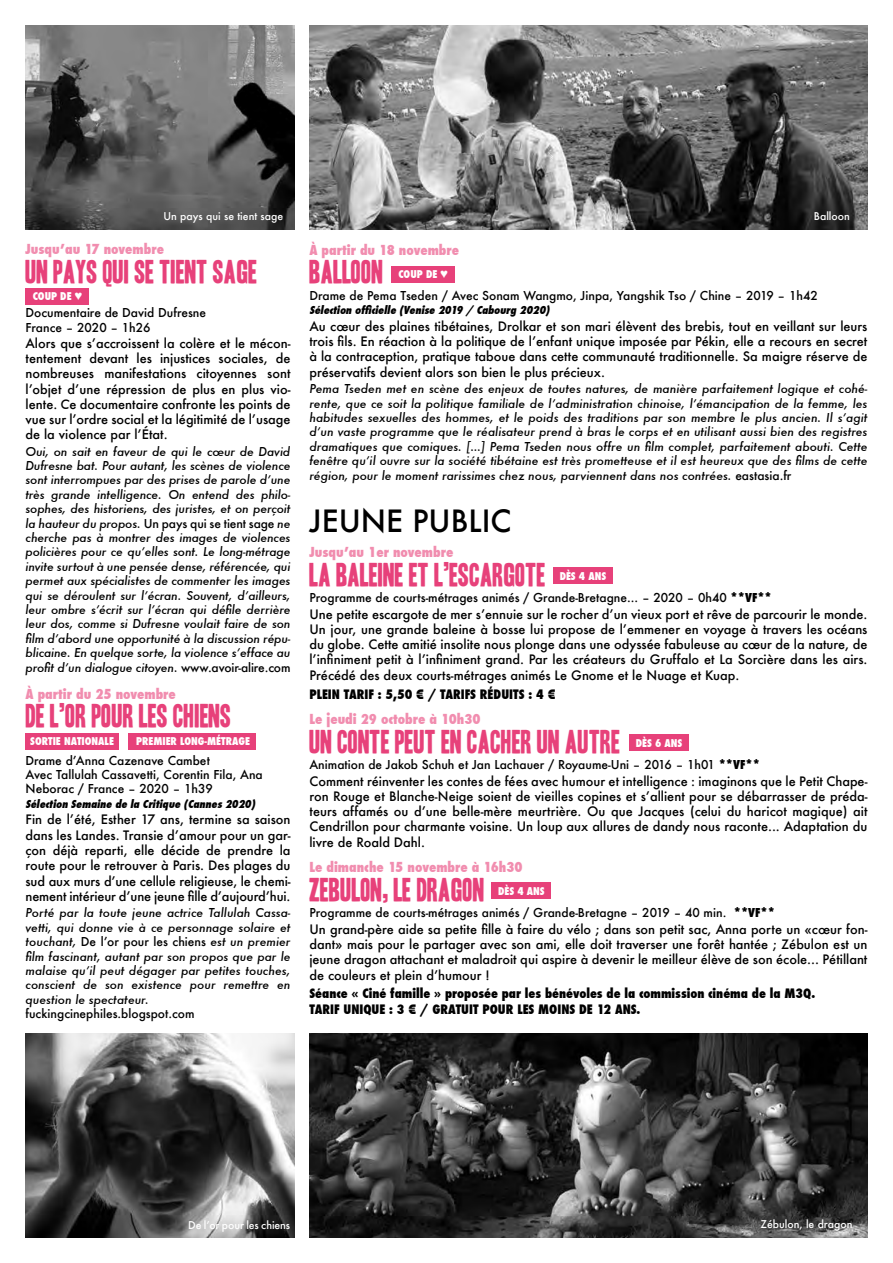
<style>
.page{position:relative;width:893px;height:1263px;background:#fff}
.page>*{position:absolute;margin:0;border:0;box-sizing:border-box;transform-origin:0 0}
.t1{font:500 30px "Futura";color:#000}
.t2{font:28.5px "Headline One HPLHS";color:#e7417a}
.t3{font:800 condensed 13.5px "Futura";color:#f18daf}
.t4{font:500 12.75px/15.3px "Futura";color:#000;text-align:justify}
.t5{font:800 condensed 12.75px/15.3px "Futura";color:#000}
.t6{font:italic 500 12px/14.4px "Futura";color:#000;text-align:justify}
.t7{font:500 12px/14.4px "Futura";color:#000}
.t8{font:italic 800 condensed 10.8px "Futura";color:#000}
.t9{font:800 condensed 10.5px "Futura";color:#fff}
.t10{font:500 10.5px "Futura";color:#fff}
.s1{font-style:italic}
.s2{font-style:normal}
.s3{font-weight:800;font-stretch:condensed}
</style>
<div class="page">
<img style="left:309px;top:25px;width:558px;height:205px">
<img style="left:26px;top:1033px;width:268px;height:204px">
<img style="left:26px;top:26px;width:268px;height:204px">
<div style="left:26px;top:288px;width:63px;height:16px;background:#e7417a"></div>
<div style="left:391px;top:266px;width:64px;height:16px;background:#e7417a"></div>
<div style="left:26px;top:733px;width:93px;height:16px;background:#e7417a"></div>
<img style="left:309px;top:1033px;width:558px;height:204px">
<div style="left:553px;top:567px;width:60px;height:16px;background:#e7417a"></div>
<div style="left:629px;top:734px;width:60px;height:17px;background:#e7417a"></div>
<div style="left:492px;top:882px;width:59px;height:16px;background:#e7417a"></div>
<div style="left:129px;top:733px;width:127px;height:16px;background:#e7417a"></div>
<p class="t10" style="left:163px;top:209px;width:121px">Un pays qui se tient sage</p>
<p class="t10" style="left:814px;top:209px;width:38px">Balloon</p>
<p class="t3" style="left:26px;top:240px;width:140px">Jusqu’au 17 novembre</p>
<h2 class="t2" style="left:26px;top:258px;width:233px">UN PAYS QUI SE TIENT SAGE</h2>
<p class="t7" style="left:26px;top:306px;width:182px">Documentaire de David Dufresne<br>France – 2020 – 1h26</p>
<p class="t4" style="left:26px;top:336px;width:266px">Alors que s’accroissent la colère et le mécon&shy;tentement devant les injustices sociales, de nombreuses manifestations citoyennes sont l’objet d’une répression de plus en plus vio&shy;lente. <span class="s1">C</span>e documentaire confronte les points de vue sur l’ordre social et la légitimité de l’usage de la violence par l’État.</p>
<p class="t6" style="left:26px;top:444px;width:267px">Oui, on sait en faveur de qui le cœur de David Dufresne bat. Pour autant, les scènes de violence sont interrompues par des prises de parole d’une très grande intelligence. On entend des philo&shy;sophes, des historiens, des juristes, et on perçoit la hauteur du propos. <span class="s2">Un pays qui se tient sage</span> ne cherche pas à montrer des images de violences policières pour ce qu’elles sont. Le long-métrage invite surtout à une pensée dense, référencée, qui permet aux spécialistes de commenter les images qui se déroulent sur l’écran. Souvent, d’ailleurs, leur ombre s’écrit sur l’écran qui défile derrière leur dos, comme si Dufresne voulait faire de son film d’abord une opportunité à la discussion répu&shy;blicaine. En quelque sorte, la violence s’efface au profit d’un dialogue citoyen. <span class="s2">www.avoir-alire.com</span></p>
<p class="t3" style="left:26px;top:684px;width:152px">À partir du 25 novembre</p>
<h2 class="t2" style="left:26px;top:702px;width:207px">DE L’OR POUR LES CHIENS</h2>
<p class="t7" style="left:26px;top:753px;width:239px">Drame d’Anna Cazenave Cambet<br>Avec Tallulah Cassavetti, Corentin Fila, Ana<br>Neborac / France – 2020 – 1h39</p>
<p class="t8" style="left:26px;top:796px;width:234px">Sélection Semaine de la Critique (Cannes2020)</p>
<p class="t4" style="left:26px;top:812px;width:266px">Fin de l’été, Esther 17 ans, termine sa saison dans les Landes. Transie d’amour pour un gar&shy;çon déjà reparti, elle décide de prendre la route pour le retrouver à Paris. Des plages du sud aux murs d’une cellule religieuse, le chemi&shy;nement intérieur d’une jeune fille d’aujourd’hui.</p>
<p class="t6" style="left:26px;top:905px;width:267px">Porté par la toute jeune actrice Tallulah Cassa&shy;vetti, qui donne vie à ce personnage solaire et touchant, <span class="s2">De l’or pour les chiens</span> est un premier film fascinant, autant par son propos que par le malaise qu’il peut dégager par petites touches, conscient de son existence pour remettre en question le spectateur.</p>
<p class="t7" style="left:26px;top:1006px;width:171px">fuckingcinephiles.blogspot.com</p>
<p class="t9" style="left:33px;top:289px;width:51px">COUP DE ♥</p>
<p class="t9" style="left:136px;top:734px;width:115px">PREMIER LONG-MÉTRAGE</p>
<p class="t9" style="left:30px;top:734px;width:85px">SORTIE NATIONALE</p>
<p class="t3" style="left:309px;top:241px;width:151px">À partir du 18 novembre</p>
<h2 class="t2" style="left:309px;top:258px;width:75px">BALLOON</h2>
<p class="t7" style="left:309px;top:288px;width:510px">Drame de Pema Tseden / Avec Sonam Wangmo, Jinpa, Yangshik Tso / Chine – 2019 – 1h42</p>
<p class="t8" style="left:309px;top:303px;width:244px">Sélection officielle (Venise 2019 / Cabourg 2020)</p>
<p class="t4" style="left:309px;top:318px;width:559px">Au cœur des plaines tibétaines, Drolkar et son mari élèvent des brebis, tout en veillant sur leurs trois fils. En réaction à la politique de l’enfant unique imposée par Pékin, elle a recours en secret à la contraception, pratique taboue dans cette communauté traditionnelle. Sa maigre réserve de préservatifs devient alors son bien le plus précieux.</p>
<p class="t6" style="left:309px;top:381px;width:560px">Pema Tseden met en scène des enjeux de toutes natures, de manière parfaitement logique et cohé&shy;rente, que ce soit la politique familiale de l’administration chinoise, l’émancipation de la femme, les habitudes sexuelles des hommes, et le poids des traditions par son membre le plus ancien. Il s’agit d’un vaste programme que le réalisateur prend à bras le corps et en utilisant aussi bien des registres dramatiques que comiques. […] Pema Tseden nous offre un film complet, parfaitement abouti. Cette fenêtre qu’il ouvre sur la société tibétaine est très prometteuse et il est heureux que des films de cette région, pour le moment rarissimes chez nous, parviennent dans nos contrées. <span class="s2">eastasia.fr</span></p>
<h1 class="t1" style="left:309px;top:500px;width:204px">JEUNE PUBLIC</h1>
<p class="t3" style="left:309px;top:543px;width:145px">Jusqu’au 1er novembre</p>
<h2 class="t2" style="left:309px;top:561px;width:238px">LA BALEINE ET L’ESCARGOTE</h2>
<p class="t7" style="left:309px;top:590px;width:464px">Programme de courts-métrages animés / Grande-Bretagne... – 2020 – 0h40 <span class="s3">**VF**</span></p>
<p class="t4" style="left:309px;top:606px;width:560px">Une petite escargote de mer s’ennuie sur le rocher d’un vieux port et rêve de parcourir le monde.<br>Un jour, une grande baleine à bosse lui propose de l’emmener en voyage à travers les océans du globe. Cette amitié insolite nous plonge dans une odyssée fabuleuse au cœur de la nature, de l’infiniment petit à l’infiniment grand. Par les créateurs du Gruffalo et La Sorcière dans les airs.<br>Précédé des deux courts-métrages animés Le Gnome et le Nuage et Kuap.</p>
<p class="t5" style="left:309px;top:686px;width:247px">PLEIN TARIF : 5,50 € / TARIFS RÉDUITS : 4 €</p>
<p class="t3" style="left:309px;top:710px;width:173px">Le jeudi 29 octobre à 10h30</p>
<h2 class="t2" style="left:309px;top:728px;width:312px">UN CONTE PEUT EN CACHER UN AUTRE</h2>
<p class="t7" style="left:309px;top:757px;width:452px">Animation de Jakob Schuh et Jan Lachauer / Royaume-Uni – 2016 – 1h01 <span class="s3">**VF**</span></p>
<p class="t4" style="left:309px;top:773px;width:560px">Comment réinventer les contes de fées avec humour et intelligence : imaginons que le Petit Chape&shy;ron Rouge et Blanche-Neige soient de vieilles copines et s’allient pour se débarrasser de préda&shy;teurs affamés ou d’une belle-mère meurtrière. Ou que Jacques (celui du haricot magique) ait Cendrillon pour charmante voisine. Un loup aux allures de dandy nous raconte... Adaptation du livre de Roald Dahl.</p>
<p class="t3" style="left:309px;top:858px;width:215px">Le dimanche 15 novembre à 16h30</p>
<h2 class="t2" style="left:309px;top:876px;width:177px">ZEBULON, LE DRAGON</h2>
<p class="t7" style="left:309px;top:905px;width:467px">Programme de courts-métrages animés / Grande-Bretagne – 2019 – 40 min. <span class="s3">**VF**</span></p>
<p class="t4" style="left:309px;top:921px;width:560px">Un grand-père aide sa petite fille à faire du vélo ; dans son petit sac, Anna porte un «cœur fon&shy;dant» mais pour le partager avec son ami, elle doit traverser une forêt hantée ; Zébulon est un jeune dragon attachant et maladroit qui aspire à devenir le meilleur élève de son école... Pétillant de couleurs et plein d’humour !</p>
<p class="t5" style="left:309px;top:986px;width:507px">Séance « Ciné famille » proposée par les bénévoles de la commission cinéma de la M3Q.<br>TARIF UNIQUE : 3 € / GRATUIT POUR LES MOINS DE 12 ANS.</p>
<p class="t9" style="left:398px;top:267px;width:51px">COUP DE ♥</p>
<p class="t9" style="left:560px;top:569px;width:48px">DÈS 4 ANS</p>
<p class="t9" style="left:636px;top:736px;width:48px">DÈS 6 ANS</p>
<p class="t9" style="left:498px;top:884px;width:48px">DÈS 4 ANS</p>
<p class="t10" style="left:188px;top:1217px;width:104px">De l’or pour les chiens</p>
<p class="t10" style="left:760px;top:1217px;width:94px">Zébulon, le dragon</p>
</div>
